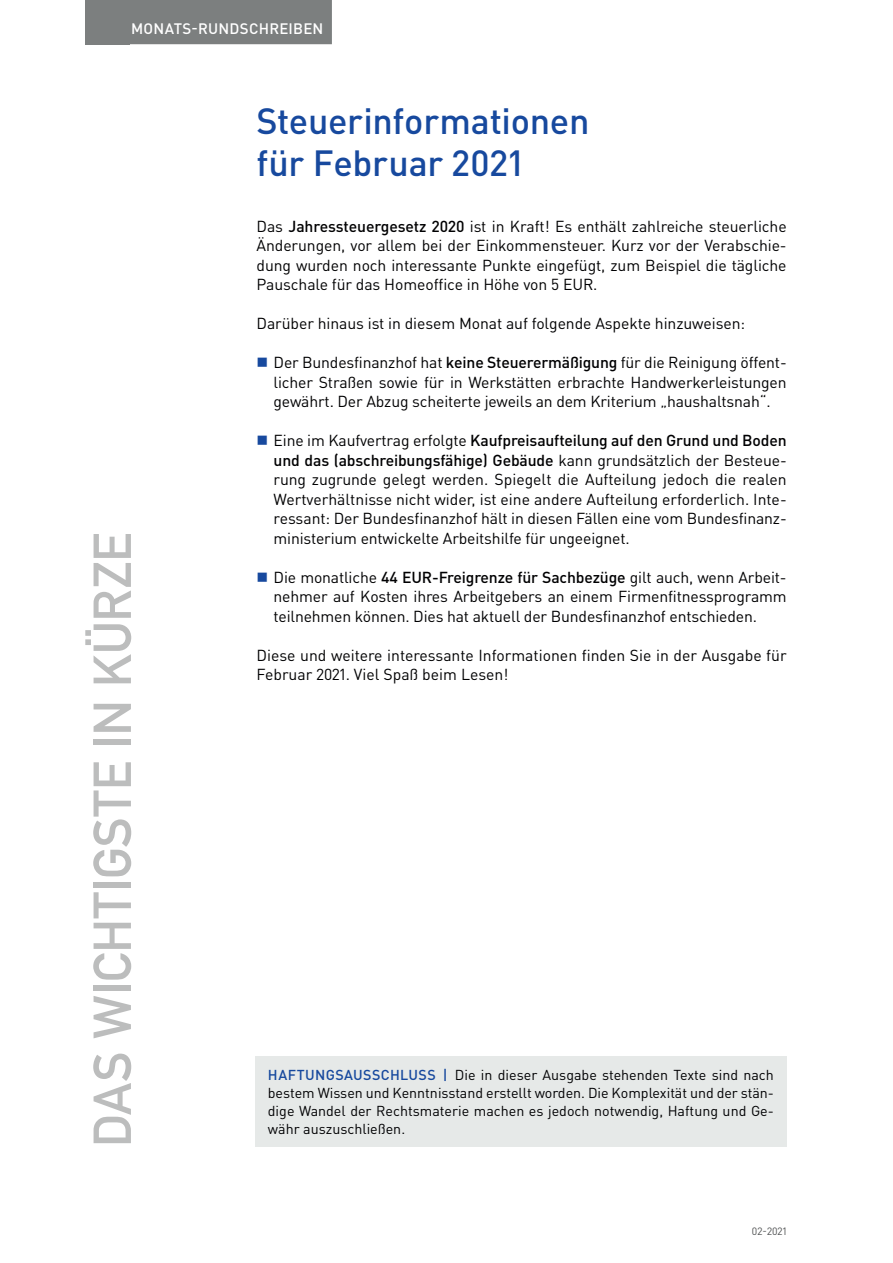
<style>
.page{position:relative;width:893px;height:1263px;background:#fff}
.page>*{position:absolute;margin:0;border:0;box-sizing:border-box;transform-origin:0 0}
.t1{font:52.5px "DIN Mittelschrift Std";color:#bcbdbd}
.t2{font:500 36px/42px "DIN Pro";letter-spacing:-.01em;color:#17499e}
.t3{font:15.75px/19.5px "DIN Pro";letter-spacing:-.005em;color:#000002;text-align:justify}
.t4{font:500 15px "DIN Pro";letter-spacing:.015em;color:#fff}
.t5{font:14.25px/18px "DIN Pro";color:#000002;text-align:justify}
.t6{font:10.5px "DIN Pro";color:#4f5152}
.s1{font-weight:500}
.s2{font-weight:500;color:#17499e}
</style>
<div class="page">
<div style="left:85px;top:0;width:45px;height:44px;background:#7c7f7f"></div>
<div style="left:122px;top:0;width:210px;height:44px;background:#7c7f7f"></div>
<div style="left:255px;top:1057px;width:532px;height:90px;background:#e6e9e8"></div>
<p class="t4" style="left:131px;top:18px;width:194px">MONATS-RUNDSCHREIBEN</p>
<h1 class="t1" style="left:82px;top:1147px;width:616px;rotate:-90deg">DAS WICHTIGSTE IN KÜRZE</h1>
<h2 class="t2" style="left:257px;top:99px;width:334px">Steuerinformationen für Februar 2021</h2>
<p class="t3" style="left:257px;top:216px;width:532px">Das <span class="s1">Jahressteuergesetz 2020</span> ist in Kraft! Es enthält zahlreiche steuerliche Änderungen, vor allem bei der Einkommensteuer. Kurz vor der Verabschie&shy;dung wurden noch interessante Punkte eingefügt, zum Beispiel die tägliche Pauschale für das Homeoffice in Höhe von 5 EUR.</p>
<p class="t3" style="left:257px;top:313px;width:490px">Darüber hinaus ist in diesem Monat auf folgende Aspekte hinzuweisen:</p>
<p class="t3" style="left:274px;top:352px;width:515px">Der Bundesfinanzhof hat <span class="s1">keine Steuerermäßigung</span> für die Reinigung öffent&shy;licher Straßen sowie für in Werkstätten erbrachte Handwerkerleistungen gewährt. Der Abzug scheiterte jeweils an dem Kriterium „haushaltsnah“.</p>
<p class="t3" style="left:274px;top:430px;width:515px">Eine im Kaufvertrag erfolgte <span class="s1">Kaufpreisaufteilung auf den Grund und Boden und das (abschreibungsfähige) Gebäude</span> kann grundsätzlich der Besteue&shy;rung zugrunde gelegt werden. Spiegelt die Aufteilung jedoch die realen Wertverhältnisse nicht wider, ist eine andere Aufteilung erforderlich. Inte&shy;ressant: Der Bundesfinanzhof hält in diesen Fällen eine vom Bundesfinanz&shy;ministerium entwickelte Arbeitshilfe für ungeeignet.</p>
<p class="t3" style="left:274px;top:567px;width:515px">Die monatliche <span class="s1">44 EUR-Freigrenze für Sachbezüge</span> gilt auch, wenn Arbeit&shy;nehmer auf Kosten ihres Arbeitgebers an einem Firmenfitnessprogramm teilnehmen können. Dies hat aktuell der Bundesfinanzhof entschieden.</p>
<p class="t3" style="left:257px;top:645px;width:532px">Diese und weitere interessante Informationen finden Sie in der Ausgabe für<br>Februar 2021. Viel Spaß beim Lesen!</p>
<p class="t5" style="left:268px;top:1065px;width:508px"><span class="s2">HAFTUNGSAUSSCHLUSS |</span> Die in dieser Ausgabe stehenden Texte sind nach bestem Wissen und Kenntnisstand erstellt worden. Die Komplexität und der stän&shy;dige Wandel der Rechtsmaterie machen es jedoch notwendig, Haftung und Ge&shy;währ auszuschließen.</p>
<p class="t6" style="left:752px;top:1224px;width:36px">02-2021</p>
</div>
